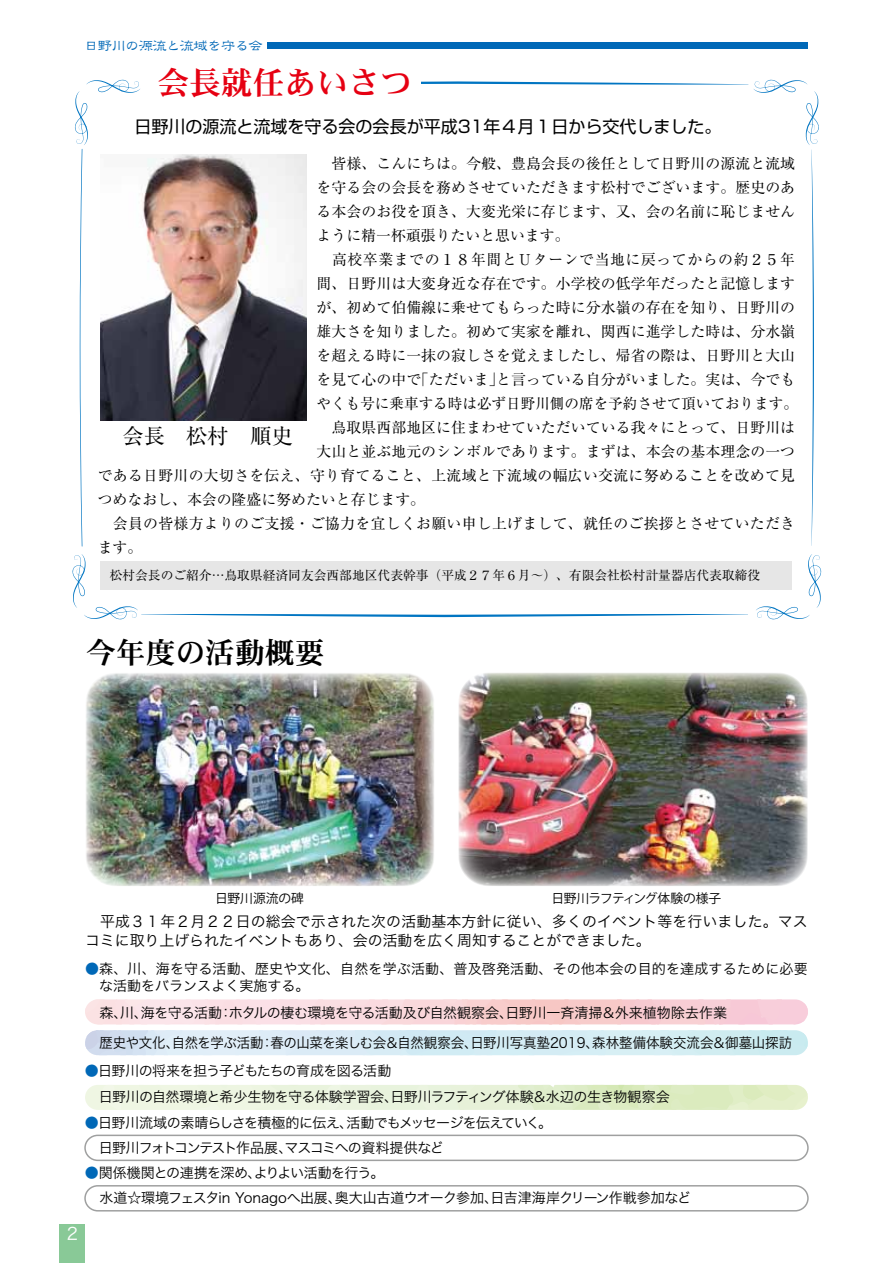
<style>
.page{position:relative;width:893px;height:1263px;background:#fff}
.page>*{position:absolute;margin:0;border:0;box-sizing:border-box;transform-origin:0 0}
.t1{font:31.95px "DFPHS Mincho CID W7";color:#e60012}
.t2{font:29.7px "DFPHS Mincho CID W7";color:#000}
.t3{font:21.3px "Ryumin Pro";color:#000}
.t4{font:16.95px "Shin Go Pro";color:#000}
.t5{font:16.95px "Hira Kaku Pro W3";color:#fff}
.t6{font:14.85px "Ryumin Pro";letter-spacing:.005em;color:#000}
.t7{font:14.85px/19.2px "Hira Kaku Pro W3";letter-spacing:.01em;color:#000}
.t8{font:14.85px "Ryumin Pro";letter-spacing:.04em;color:#000}
.t9{font:14.85px "DF Lei Sho SB MP RKSJ H";letter-spacing:-.08em;color:#0068b7}
.t10{font:14.1px "Hira Kaku Pro W3";letter-spacing:-.015em;color:#000}
.t11{font:14.1px/17px "Hira Kaku Pro W3";letter-spacing:.01em;color:#000}
.t12{font:14.1px "Hira Kaku Pro W3";letter-spacing:-.04em;color:#000}
.t13{font:14.1px "Hira Kaku Pro W3";letter-spacing:-.015em;color:#000;scale:.96 1}
.t14{font:14.1px "Hira Kaku Pro W3";letter-spacing:-.035em;color:#000}
.t15{font:14.1px "Hira Kaku Pro W3";letter-spacing:-.09em;color:#000}
.t16{font:14.1px "Hira Kaku Pro W3";letter-spacing:-.055em;color:#000}
.t17{font:14.1px "Hira Kaku Pro W3";letter-spacing:-.065em;color:#000}
.t18{font:12.75px "Ryumin Pro";color:#000}
.t19{font:12.75px "Koz Go Pro";letter-spacing:-.04em;color:#000}
.t20{font:12.75px "Koz Go Pro";color:#000}
.s1{color:#0068b7}
</style>
<div class="page">
<svg style="left:85px;top:999px;width:723px;height:25px;background:#f9d5da"></svg>
<div style="left:60px;top:1225px;width:25px;height:38px;background:#89c997"></div>
<div style="left:268px;top:43px;width:540px;height:6px;background:#0068b7"></div>
<img style="left:86px;top:673px;width:348px;height:213px">
<img style="left:458px;top:673px;width:350px;height:213px">
<img style="left:140px;top:158px;width:27px;height:263px">
<div style="left:85px;top:1030px;width:723px;height:25px;background:linear-gradient(to right,#dce7f5,#cfeff2);border-radius:13px"></div>
<svg style="left:85px;top:1085px;width:723px;height:25px;background:#e6f1d4"></svg>
<div style="left:84px;top:1134px;width:725px;height:27px;border:2px solid #9fa0a0;border-radius:13px"></div>
<div style="left:84px;top:1185px;width:725px;height:26px;border:2px solid #9fa0a0;border-radius:13px"></div>
<svg style="left:756px;top:554px;width:65px;height:65px"></svg>
<svg style="left:75px;top:80px;width:65px;height:467px"></svg>
<svg style="left:167px;top:80px;width:652px;height:466px"></svg>
<svg style="left:72px;top:554px;width:676px;height:65px"></svg>
<div style="left:152px;top:68px;width:269px;height:33px;background:#fff"></div>
<p class="t9" style="left:84px;top:38px;width:181px">日野川の源流と流域を守る会</p>
<h1 class="t1" style="left:157px;top:65px;width:257px">会長就任あいさつ</h1>
<p class="t4" style="left:135px;top:113px;width:589px">日野川の源流と流域を守る会の会長が平成31年４月１日から交代しました。</p>
<p class="t6" style="left:317px;top:152px;width:480px">　皆様、こんにちは。今般、豊島会長の後任として日野川の源流と流域</p>
<p class="t6" style="left:317px;top:176px;width:480px">を守る会の会長を務めさせていただきます松村でございます。歴史のあ</p>
<p class="t6" style="left:317px;top:200px;width:480px">る本会のお役を頂き、大変光栄に存じます、又、会の名前に恥じません</p>
<p class="t6" style="left:317px;top:224px;width:247px">ように精一杯頑張りたいと思います。</p>
<p class="t8" style="left:317px;top:248px;width:480px">　高校卒業までの１８年間とＵターンで当地に戻ってからの約２５年</p>
<p class="t6" style="left:317px;top:272px;width:480px">間、日野川は大変身近な存在です。小学校の低学年だったと記憶します</p>
<p class="t6" style="left:317px;top:296px;width:480px">が、初めて伯備線に乗せてもらった時に分水嶺の存在を知り、日野川の</p>
<p class="t6" style="left:317px;top:320px;width:480px">雄大さを知りました。初めて実家を離れ、関西に進学した時は、分水嶺</p>
<p class="t6" style="left:317px;top:344px;width:480px">を超える時に一抹の寂しさを覚えましたし、帰省の際は、日野川と大山</p>
<p class="t6" style="left:317px;top:368px;width:480px">を見て心の中で｢ただいま｣と言っている自分がいました。実は、今でも</p>
<p class="t6" style="left:317px;top:392px;width:475px">やくも号に乗車する時は必ず日野川側の席を予約させて頂いております。</p>
<p class="t6" style="left:317px;top:416px;width:480px">　鳥取県西部地区に住まわせていただいている我々にとって、日野川は</p>
<p class="t6" style="left:317px;top:440px;width:480px">大山と並ぶ地元のシンボルであります。まずは、本会の基本理念の一つ</p>
<p class="t6" style="left:98px;top:464px;width:699px">である日野川の大切さを伝え、守り育てること、上流域と下流域の幅広い交流に努めることを改めて見</p>
<p class="t6" style="left:98px;top:488px;width:321px">つめなおし、本会の隆盛に努めたいと存じます。</p>
<p class="t6" style="left:98px;top:512px;width:699px">　会員の皆様方よりのご支援・ご協力を宜しくお願い申し上げまして、就任のご挨拶とさせていただき</p>
<p class="t6" style="left:98px;top:536px;width:46px">ます。</p>
<h3 class="t3" style="left:123px;top:419px;width:172px">会長　松村　順史</h3>
<p class="t18" style="left:110px;top:565px;width:652px">松村会長のご紹介…鳥取県経済同友会西部地区代表幹事（平成２７年６月～）、有限会社松村計量器店代表取締役</p>
<h2 class="t2" style="left:86px;top:636px;width:240px">今年度の活動概要</h2>
<p class="t5" style="left:67px;top:1218px;width:13px">2</p>
<p class="t20" style="left:215px;top:890px;width:90px">日野川源流の碑</p>
<p class="t19" style="left:551px;top:890px;width:171px">日野川ラフティング体験の様子</p>
<p class="t7" style="left:85px;top:911px;width:724px">　平成３１年２月２２日の総会で示された次の活動基本方針に従い、多くのイベント等を行いました。マスコミに取り上げられたイベントもあり、会の活動を広く周知することができました。</p>
<p class="t11" style="left:85px;top:959px;width:724px"><span class="s1">●</span>森、川、海を守る活動、歴史や文化、自然を学ぶ活動、普及啓発活動、その他本会の目的を達成するために必要　な活動をバランスよく実施する。</p>
<p class="t10" style="left:141px;top:1000px;width:83px">海を守る活動</p>
<p class="t12" style="left:229px;top:1000px;width:286px">ホタルの棲む環境を守る活動及び自然観察会、</p>
<p class="t10" style="left:506px;top:1000px;width:223px">日野川一斉清掃＆外来植物除去作業</p>
<p class="t10" style="left:99px;top:1000px;width:50px">森川、、</p>
<p class="t10" style="left:219px;top:1000px;width:16px">：</p>
<p class="t13" style="left:270px;top:1030px;width:344px">春の山菜を楽しむ会＆自然観察会日野川写真塾2019、</p>
<p class="t13" style="left:464px;top:1030px;width:16px">、</p>
<p class="t13" style="left:99px;top:1030px;width:173px">歴史や文化自然を学ぶ活動</p>
<p class="t13" style="left:166px;top:1030px;width:16px">、</p>
<p class="t13" style="left:592px;top:1030px;width:210px">森林整備体験交流会＆御墓山探訪</p>
<p class="t13" style="left:260px;top:1030px;width:16px">：</p>
<p class="t16" style="left:85px;top:1058px;width:308px"><span class="s1">●</span>日野川の将来を担う子どもたちの育成を図る活動</p>
<p class="t14" style="left:99px;top:1084px;width:301px">日野川の自然環境と希少生物を守る体験学習会、</p>
<p class="t15" style="left:99px;top:1135px;width:347px">日野川フォトコンテスト作品展マスコミへの資料提供など</p>
<p class="t10" style="left:278px;top:1135px;width:16px">、</p>
<p class="t12" style="left:390px;top:1084px;width:281px">日野川ラフティング体験＆水辺の生き物観察会</p>
<p class="t17" style="left:346px;top:1110px;width:207px">活動でもメッセージを伝えていく。</p>
<p class="t10" style="left:85px;top:1110px;width:270px"><span class="s1">●</span>日野川流域の素晴らしさを積極的に伝え、</p>
<p class="t12" style="left:85px;top:1160px;width:301px"><span class="s1">●</span>関係機関との連携を深めよりよい活動を行う。</p>
<p class="t10" style="left:248px;top:1160px;width:16px">、</p>
<p class="t10" style="left:99px;top:1185px;width:244px">水道☆環境フェスタin Yonagoへ出展、</p>
<p class="t14" style="left:335px;top:1185px;width:165px">奥大山古道ウオーク参加、</p>
<p class="t14" style="left:490px;top:1185px;width:202px">日吉津海岸クリーン作戦参加など</p>
</div>
